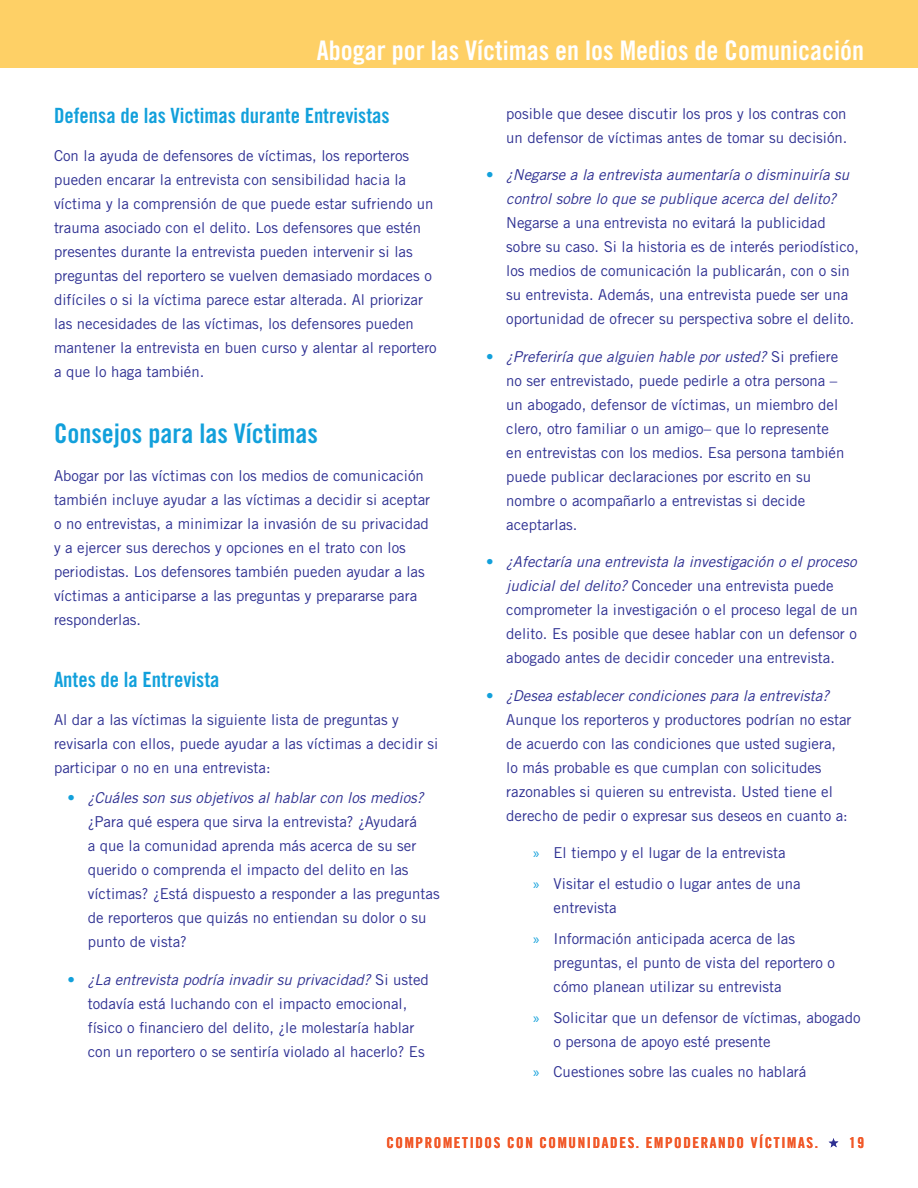
<style>
.page{position:relative;width:918px;height:1188px;background:#fff}
.page>*{position:absolute;margin:0;border:0;box-sizing:border-box;transform-origin:0 0}
.t1{font:27px "Trade Gothic LT Std Bd Cn 20";color:#fff}
.Head_1{font:27px "Trade Gothic LT Std Bd Cn 20";color:#12a0db}
.Head_2{font:21px "Trade Gothic LT Std Bd Cn 20";color:#12a0db}
.Graph_1{font:15px/24px "Trade Gothic LT Std";color:#2e3092}
.t2{font:15px "Trade Gothic LT Std Bd Cn 20";letter-spacing:.11em;color:#f15929}
.s1{color:#12a0db}
.s2{font-style:italic}
.s3{font-family:"Myriad Pro";color:#12a0db}
</style>
<div class="page">
<svg style="left:829px;top:1138px;width:9px;height:10px"></svg>
<div style="left:0;top:0;width:918px;height:68px;background:#fed066"></div>
<h1 class="t1" style="left:317px;top:34px;width:549px">Abogar por las Víctimas en los Medi s de Comunicac ón</h1>
<h1 class="t1" style="left:494px;top:34px;width:372px">Herramientas y Consejos para Medios</h1>
<p class="Head_2" style="left:54px;top:103px;width:337px">Defensa de las Victimas durante Entrevistas</p>
<p class="Graph_1" style="left:54px;top:143px;width:384px">Con la ayuda de defensores de víctimas, los reporteros pueden encarar la entrevista con sensibilidad hacia la víctima y la comprensión de que puede estar sufriendo un trauma asociado con el delito. Los defensores que estén presentes durante la entrevista pueden intervenir si las preguntas del reportero se vuelven demasiado mordaces o difíciles o si la víctima parece estar alterada. Al priorizar las necesidades de las víctimas, los defensores pueden mantener la entrevista en buen curso y alentar al reportero a que lo haga también.</p>
<p class="Head_1" style="left:54px;top:417px;width:265px">Consejos para las Víctimas</p>
<p class="Graph_1" style="left:54px;top:463px;width:378px">Abogar por las víctimas con los medios de comunicación también incluye ayudar a las víctimas a decidir si aceptar o no entrevistas, a minimizar la invasión de su privacidad y a ejercer sus derechos y opciones en el trato con los periodistas. Los defensores también pueden ayudar a las víctimas a anticiparse a las preguntas y prepararse para responderlas.</p>
<p class="Head_2" style="left:54px;top:667px;width:167px">Antes de la Entrevista</p>
<p class="Graph_1" style="left:54px;top:707px;width:386px">Al dar a las víctimas la siguiente lista de preguntas y revisarla con ellos, puede ayudar a las víctimas a decidir si participar o no en una entrevista:</p>
<p class="Graph_1" style="left:88px;top:786px;width:353px;text-indent:-20px"><span class="s1">•</span> <span class="s2">¿Cuáles son sus objetivos al hablar con los medios? </span>¿Para qué espera que sirva la entrevista? ¿Ayudará<br>a que la comunidad aprenda más acerca de su ser querido o comprenda el impacto del delito en las víctimas? ¿Está dispuesto a responder a las preguntas de reporteros que quizás no entiendan su dolor o su punto de vista?</p>
<p class="Graph_1" style="left:88px;top:967px;width:343px;text-indent:-20px"><span class="s1">•</span> <span class="s2">¿La entrevista podría invadir su privacidad?</span> Si usted todavía está luchando con el impacto emocional, físico o financiero del delito, ¿le molestaría hablar con un reportero o se sentiría violado al hacerlo? Es</p>
<p class="Graph_1" style="left:506px;top:101px;width:343px">posible que desee discutir los pros y los contras con un defensor de víctimas antes de tomar su decisión.</p>
<p class="Graph_1" style="left:506px;top:163px;width:354px;text-indent:-20px"><span class="s1">•</span> <span class="s2">¿Negarse a la entrevista aumentaría o disminuiría su control sobre lo que se publique acerca del delito?<br></span>Negarse a una entrevista no evitará la publicidad sobre su caso. Si la historia es de interés periodístico, los medios de comunicación la publicarán, con o sin su entrevista. Además, una entrevista puede ser una oportunidad de ofrecer su perspectiva sobre el delito.</p>
<p class="Graph_1" style="left:506px;top:344px;width:340px;text-indent:-20px"><span class="s1">•</span> <span class="s2">¿Preferiría que alguien hable por usted?</span> Si prefiere no ser entrevistado, puede pedirle a otra persona – un abogado, defensor de víctimas, un miembro del clero, otro familiar o un amigo– que lo represente en entrevistas con los medios. Esa persona también puede publicar declaraciones por escrito en su nombre o acompañarlo a entrevistas si decide aceptarlas.</p>
<p class="Graph_1" style="left:506px;top:550px;width:353px;text-indent:-20px"><span class="s1">•</span> <span class="s2">¿Afectaría una entrevista la investigación o el proceso judicial del delito?</span> Conceder una entrevista puede comprometer la investigación o el proceso legal de un delito. Es posible que desee hablar con un defensor o abogado antes de decidir conceder una entrevista.</p>
<p class="Graph_1" style="left:506px;top:683px;width:347px;text-indent:-20px"><span class="s1">•</span> <span class="s2">¿Desea establecer condiciones para la entrevista?<br></span>Aunque los reporteros y productores podrían no estar de acuerdo con las condiciones que usted sugiera, lo más probable es que cumplan con solicitudes razonables si quieren su entrevista. Usted tiene el derecho de pedir o expresar sus deseos en cuanto a:</p>
<p class="Graph_1" style="left:533px;top:841px;width:254px"><span class="s3">»</span> El tiempo y el lugar de la entrevista</p>
<p class="Graph_1" style="left:554px;top:872px;width:249px;text-indent:-20px"><span class="s3">»</span> Visitar el estudio o lugar antes de una entrevista</p>
<p class="Graph_1" style="left:554px;top:926px;width:283px;text-indent:-20px"><span class="s3">»</span> Información anticipada acerca de las preguntas, el punto de vista del reportero o cómo planean utilizar su entrevista</p>
<p class="Graph_1" style="left:554px;top:1005px;width:309px;text-indent:-20px"><span class="s3">»</span> Solicitar que un defensor de víctimas, abogado o persona de apoyo esté presente</p>
<p class="Graph_1" style="left:533px;top:1060px;width:275px"><span class="s3">»</span> Cuestiones sobre las cuales no hablará</p>
<p class="t2" style="left:386px;top:1133px;width:433px">COMPROMETIDOS CON COMUNIDADES. EMPODERANDO VÍCTIMAS.</p>
<p class="t2" style="left:849px;top:1133px;width:16px">19</p>
</div>
